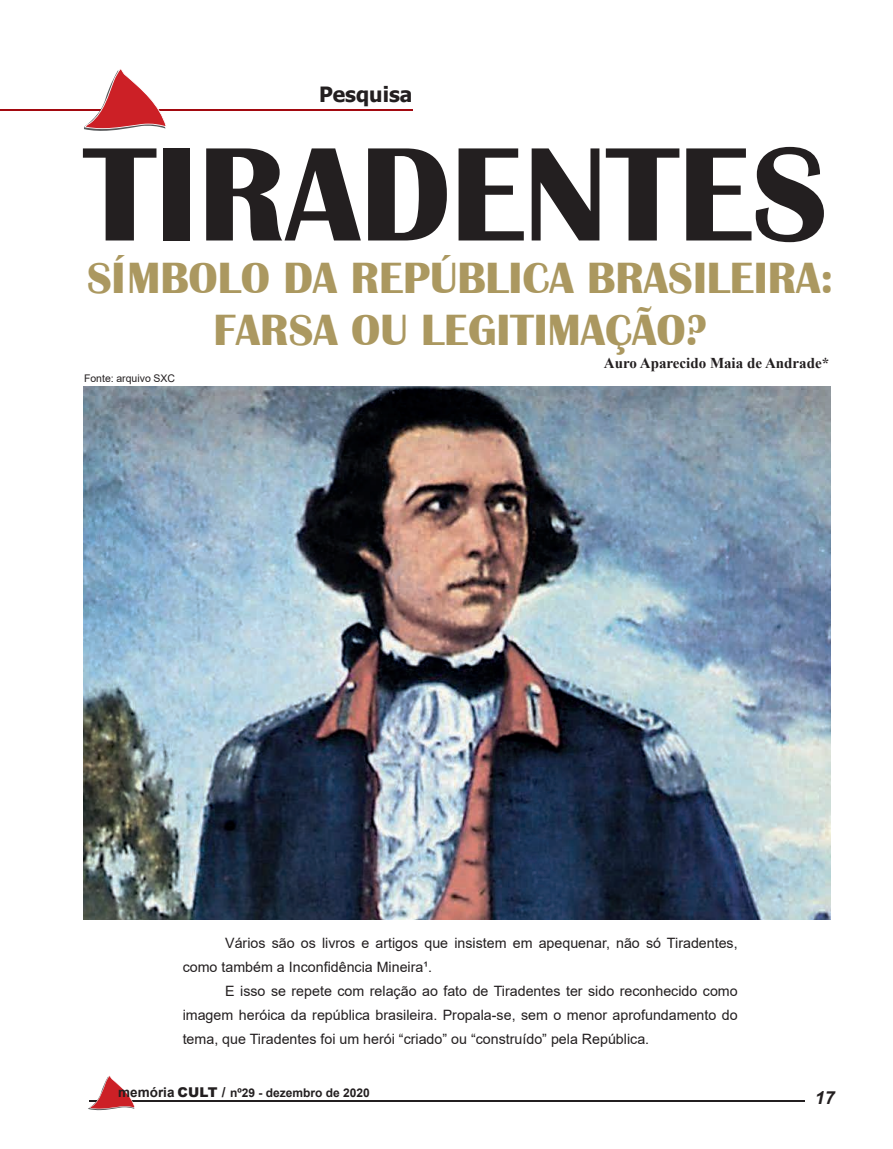
<style>
.page{position:relative;width:893px;height:1149px;background:#fff}
.page>*{position:absolute;margin:0;border:0;box-sizing:border-box;transform-origin:0 0}
.t1{font:700 138px "Britannic";color:#231f20}
.t2{font:700 45px/51.8px "Britannic";color:#ab9860;text-align:center}
.t3{font:700 21px "Tahoma";color:#231f20}
.t4{font:italic 700 18px "Arial";color:#231f20}
.t5{font:700 15px "Times New Roman";color:#231f20}
.t6{font:14.25px/24px "Arial";color:#231f20}
.t7{font:700 12px "Arial";color:#231f20}
.t8{font:10.5px "Arial";color:#231f20}
.s1{font-size:13.5px}
.s2{font-weight:900;font-size:13.5px}
</style>
<div class="page">
<hr style="left:89px;top:1100px;width:716px;height:1px;background:#231f20">
<svg style="left:89px;top:1075px;width:46px;height:34px"></svg>
<hr style="left:0;top:110px;width:412px;height:1px;background:#a30910">
<svg style="left:84px;top:69px;width:83px;height:62px"></svg>
<img style="left:84px;top:386px;width:747px;height:532px">
<h3 class="t3" style="left:319px;top:79px;width:95px">Pesquisa</h3>
<h1 class="t1" style="left:84px;top:117px;width:745px">TIRADENTES</h1>
<h2 class="t2" style="left:87px;top:253px;width:748px">SÍMBOLO DA REPÚBLICA BRASILEIRA:<br>FARSA OU LEGITIMAÇÃO?</h2>
<p class="t5" style="left:604px;top:352px;width:227px">Auro Aparecido Maia de Andrade*</p>
<p class="t8" style="left:84px;top:371px;width:92px">Fonte: arquivo SXC</p>
<p class="t6" style="left:183px;top:930px;width:556px;text-indent:43px">Vários são os livros e artigos que insistem em apequenar, não só Tiradentes, como também a Inconfidência Mineira¹.</p>
<p class="t6" style="left:183px;top:978px;width:557px;text-align:justify;text-indent:43px">E isso se repete com relação ao fato de Tiradentes ter sido reconhecido como imagem heróica da república brasileira. Propala-se, sem o menor aprofundamento do tema, que Tiradentes foi um herói “criado” ou “construído” pela República.</p>
<p class="t7" style="left:118px;top:1084px;width:253px"><span class="s1">memória</span> <span class="s2">CULT /</span> nº29 - dezembro de 2020</p>
<p class="t4" style="left:815px;top:1084px;width:22px">17</p>
</div>
